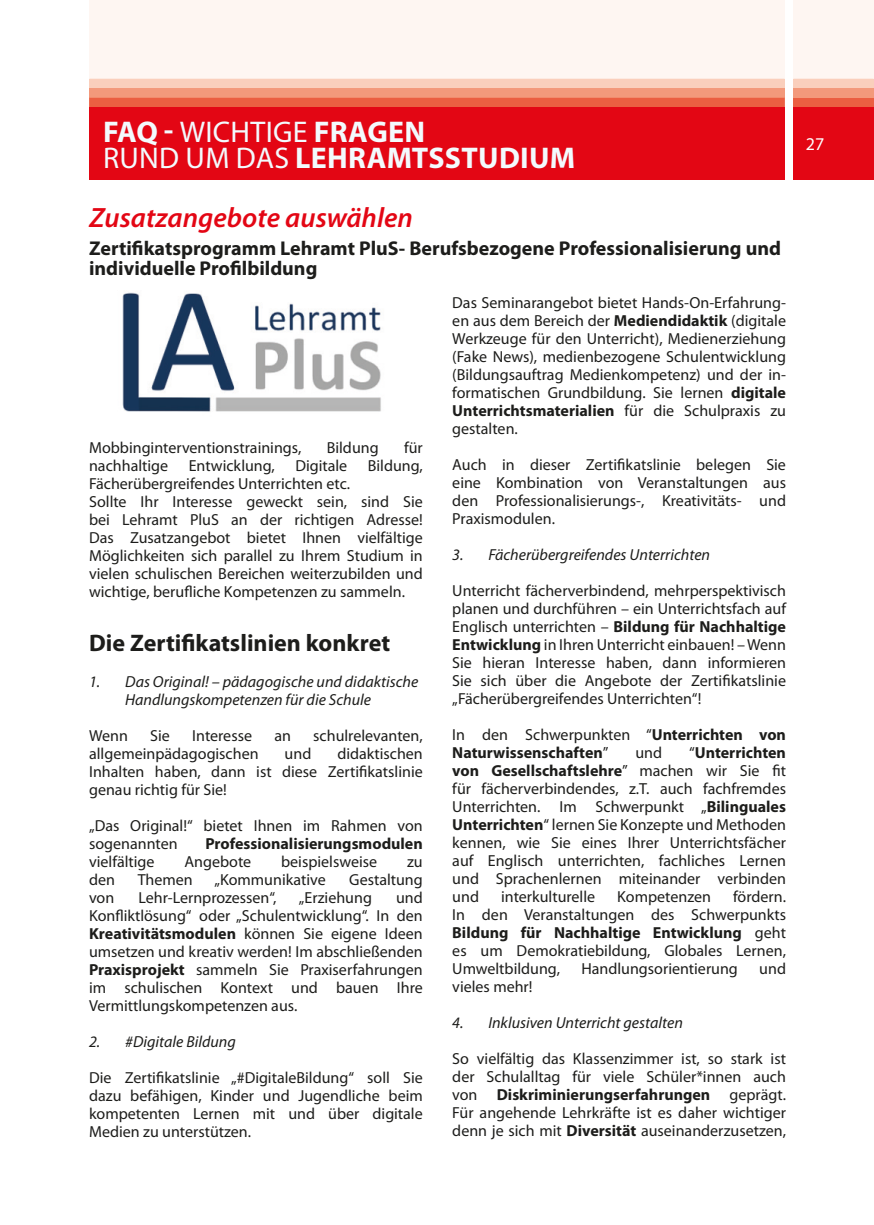
<style>
.page{position:relative;width:874px;height:1225px;background:#fff}
.page>*{position:absolute;margin:0;border:0;box-sizing:border-box;transform-origin:0 0}
.t1{font:700 30px/26px "Myriad Pro";letter-spacing:.01em;color:#f3fafd}
.t2{font:italic 600 28px "Myriad Pro";color:#e30614}
.t3{font:700 24px "Myriad Pro";color:#1d1d1b}
.t4{font:700 20px/20px "Myriad Pro";color:#1d1d1b}
.t5{font:18px "Myriad Pro";color:#fff}
.t6{font:16px/18px "Myriad Pro";color:#1d1d1b;text-align:justify}
.t7{font:italic 16px/18px "Myriad Pro";color:#1d1d1b}
.t8{font:700 16px/18px "Myriad Pro";color:#1d1d1b}
.s1{font-weight:400}
.s2{font-weight:700}
</style>
<div class="page">
<div style="left:89px;top:108px;width:695px;height:72px;background:#e30614"></div>
<div style="left:89px;top:0;width:695px;height:79px;background:#fef6f2"></div>
<svg style="left:89px;top:79px;width:695px;height:29px;background:#f29179"></svg>
<div style="left:793px;top:108px;width:80px;height:72px;background:#e30614"></div>
<div style="left:793px;top:0;width:80px;height:79px;background:#fef6f2"></div>
<div style="left:793px;top:79px;width:80px;height:9px;background:#facfbc"></div>
<div style="left:793px;top:88px;width:80px;height:10px;background:#f3997b"></div>
<div style="left:793px;top:98px;width:80px;height:10px;background:#eb5e41"></div>
<img style="left:122px;top:292px;width:259px;height:120px">
<h1 class="t1" style="left:103px;top:118px;width:473px">FAQ - <span class="s1">WICHTIGE</span> FRAGEN<br><span class="s1">RUND UM DAS</span> LEHRAMTSSTUDIUM</h1>
<h2 class="t2" style="left:89px;top:200px;width:324px">Zusatzangebote auswählen</h2>
<p class="t4" style="left:89px;top:237px;width:693px">Zertifikatsprogramm Lehramt PluS- Berufsbezogene Professionalisierung und individuelle Profilbildung</p>
<p class="t6" style="left:89px;top:438px;width:214px">Mobbinginterventionstrainings,</p>
<p class="t6" style="left:326px;top:438px;width:53px">Bildung</p>
<p class="t6" style="left:404px;top:438px;width:20px">für</p>
<p class="t6" style="left:89px;top:456px;width:81px">nachhaltige</p>
<p class="t6" style="left:189px;top:456px;width:88px">Entwicklung,</p>
<p class="t6" style="left:295px;top:456px;width:53px">Digitale</p>
<p class="t6" style="left:367px;top:456px;width:56px">Bildung,</p>
<p class="t6" style="left:89px;top:474px;width:335px;text-align:left">Fächerübergreifendes Unterrichten etc.<br>Sollte Ihr Interesse geweckt sein, sind Sie bei Lehramt PluS an der richtigen Adresse!<br>Das Zusatzangebot bietet Ihnen vielfältige Möglichkeiten sich parallel zu Ihrem Studium in vielen schulischen Bereichen weiterzubilden und wichtige, berufliche Kompetenzen zu sammeln.</p>
<h3 class="t3" style="left:89px;top:627px;width:302px">Die Zertifikatslinien konkret</h3>
<p class="t7" style="left:125px;top:672px;width:294px;text-indent:-36px">1. Das Original! – pädagogische und didaktische<br>Handlungskompetenzen für die Schule</p>
<p class="t6" style="left:89px;top:726px;width:40px">Wenn</p>
<p class="t6" style="left:150px;top:726px;width:21px">Sie</p>
<p class="t6" style="left:192px;top:726px;width:61px">Interesse</p>
<p class="t6" style="left:274px;top:726px;width:18px">an</p>
<p class="t6" style="left:313px;top:726px;width:111px">schulrelevanten,</p>
<p class="t6" style="left:89px;top:744px;width:171px">allgemeinpädagogischen</p>
<p class="t6" style="left:284px;top:744px;width:28px">und</p>
<p class="t6" style="left:89px;top:744px;width:335px;text-indent:248px">didaktischen Inhalten haben, dann ist diese Zertifikatslinie genau richtig für Sie!</p>
<p class="t6" style="left:89px;top:816px;width:335px">„Das Original!“ bietet Ihnen im Rahmen von sogenannten</p>
<p class="t8" style="left:205px;top:834px;width:219px">Professionalisierungsmodulen</p>
<p class="t6" style="left:89px;top:852px;width:67px">vielfältige</p>
<p class="t6" style="left:184px;top:852px;width:68px">Angebote</p>
<p class="t6" style="left:281px;top:852px;width:97px">beispielsweise</p>
<p class="t6" style="left:407px;top:852px;width:17px">zu</p>
<p class="t6" style="left:89px;top:870px;width:27px">den</p>
<p class="t6" style="left:138px;top:870px;width:56px">Themen</p>
<p class="t6" style="left:214px;top:870px;width:113px">„Kommunikative</p>
<p class="t6" style="left:349px;top:870px;width:75px">Gestaltung</p>
<p class="t6" style="left:89px;top:888px;width:27px">von</p>
<p class="t6" style="left:138px;top:888px;width:139px">Lehr-Lernprozessen“,</p>
<p class="t6" style="left:299px;top:888px;width:75px">„Erziehung</p>
<p class="t6" style="left:89px;top:888px;width:335px;text-indent:307px">und Konfliktlösung“ oder „Schulentwicklung“. In den <span class="s2">Kreativitätsmodulen</span> können Sie eigene Ideen umsetzen und kreativ werden! Im abschließenden <span class="s2">Praxisprojekt</span> sammeln Sie Praxiserfahrungen im schulischen Kontext und bauen Ihre Vermittlungskompetenzen aus.</p>
<p class="t7" style="left:89px;top:1032px;width:148px">2. #Digitale Bildung</p>
<p class="t6" style="left:89px;top:1068px;width:335px">Die Zertifikatslinie „#DigitaleBildung“ soll Sie dazu befähigen, Kinder und Jugendliche beim kompetenten Lernen mit und über digitale Medien zu unterstützen.</p>
<p class="t6" style="left:452px;top:293px;width:335px">Das Seminarangebot bietet Hands-On-Erfahrung&shy;en aus dem Bereich der <span class="s2">Mediendidaktik</span> (digitale Werkzeuge für den Unterricht), Medienerziehung (Fake News), medienbezogene Schulentwicklung (Bildungsauftrag Medienkompetenz) und der in&shy;formatischen Grundbildung. Sie lernen <span class="s2">digitale Unterrichtsmaterialien</span> für die Schulpraxis zu gestalten.</p>
<p class="t6" style="left:452px;top:455px;width:335px">Auch in dieser Zertifikatslinie belegen Sie eine Kombination von Veranstaltungen aus den Professionalisierungs-, Kreativitäts- und Praxismodulen.</p>
<p class="t7" style="left:452px;top:545px;width:259px">3. Fächerübergreifendes Unterrichten</p>
<p class="t6" style="left:452px;top:581px;width:335px">Unterricht fächerverbindend, mehrperspektivisch planen und durchführen – ein Unterrichtsfach auf Englisch unterrichten – <span class="s2">Bildung für Nachhaltige Entwicklung</span> in Ihren Unterricht einbauen! – Wenn Sie hieran Interesse haben, dann informieren Sie sich über die Angebote der Zertifikatslinie „Fächerübergreifendes Unterrichten“!</p>
<p class="t8" style="left:452px;top:725px;width:335px"><span class="s1">In den Schwerpunkten “</span>Unterrichten von<br>Naturwissenschaften<span class="s1">”</span></p>
<p class="t6" style="left:452px;top:743px;width:335px;text-indent:237px">“<span class="s2">Unterrichten von Gesellschaftslehre</span>” machen wir Sie fit für fächerverbindendes, z.T. auch fachfremdes Unterrichten. Im Schwerpunkt „<span class="s2">Bilinguales Unterrichten</span>“ lernen Sie Konzepte und Methoden kennen, wie Sie eines Ihrer Unterrichtsfächer auf Englisch unterrichten, fachliches Lernen und Sprachenlernen miteinander verbinden und</p>
<p class="t6" style="left:635px;top:743px;width:28px">und</p>
<p class="t6" style="left:452px;top:887px;width:335px;text-indent:281px">fördern.<br>In den Veranstaltungen des Schwerpunkts <span class="s2">Bildung für Nachhaltige Entwicklung</span> geht es um Demokratiebildung, Globales Lernen, Umweltbildung,</p>
<p class="t6" style="left:501px;top:887px;width:95px">interkulturelle</p>
<p class="t6" style="left:617px;top:887px;width:95px">Kompetenzen</p>
<p class="t6" style="left:581px;top:959px;width:158px">Handlungsorientierung</p>
<p class="t6" style="left:758px;top:959px;width:28px">und</p>
<p class="t6" style="left:452px;top:977px;width:82px">vieles mehr!</p>
<p class="t7" style="left:452px;top:1013px;width:232px">4. Inklusiven Unterricht gestalten</p>
<p class="t6" style="left:452px;top:1049px;width:335px">So vielfältig das Klassenzimmer ist, so stark ist der Schulalltag für viele Schüler*innen auch von <span class="s2">Diskriminierungserfahrungen</span> geprägt.<br>Für angehende Lehrkräfte ist es daher wichtiger denn je sich mit <span class="s2">Diversität</span> auseinanderzusetzen,</p>
<p class="t5" style="left:805px;top:132px;width:20px">27</p>
</div>
